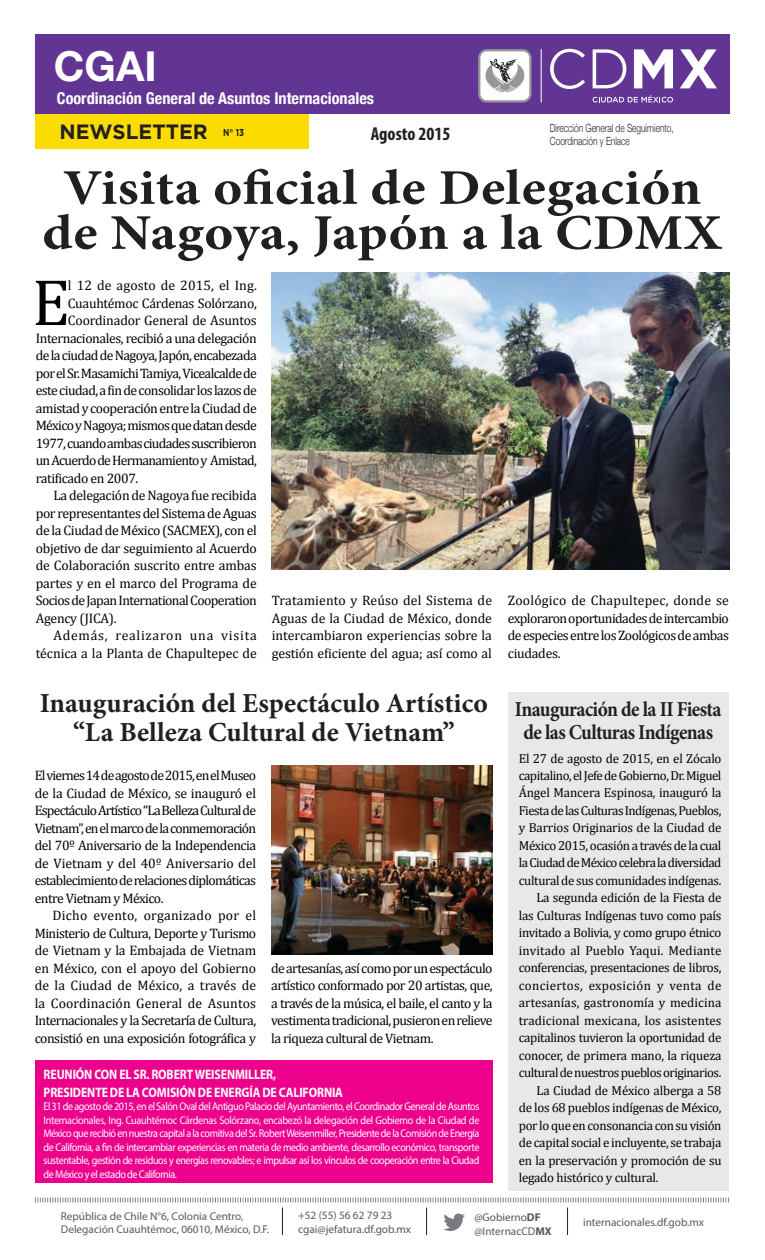
<style>
.page{position:relative;width:765px;height:1260px;background:#fff}
.page>*{position:absolute;margin:0;border:0;box-sizing:border-box;transform-origin:0 0}
.t1{font:66.25px "Cambria";color:#010203}
.t2{font:700 50px/45px "Minion Pro";letter-spacing:.01em;color:#231f20;text-align:center;scale:1.1 1}
.t3{font:700 41.5px "Helvetica Neue LT Std";color:#fff}
.t4{font:700 27.5px/28.8px "Minion Pro";color:#231f20;text-align:center}
.t5{font:700 21.25px/22.5px "Minion Pro";letter-spacing:-.03em;color:#231f20;text-align:center;scale:.91 1}
.t6{font:700 20.62px "Gotham";color:#231f20}
.t7{font:700 condensed 18.75px "Myriad Pro";color:#231f20}
.t8{font:700 condensed 16.25px "Helvetica Neue";color:#fff}
.t9{font:13.75px/17.5px "Cambria";letter-spacing:-.035em;color:#010203;text-align:justify}
.t10{font:700 13.75px/18px "Myriad Pro";letter-spacing:-.01em;color:#fff;scale:.86 1}
.t11{font:13.75px "Cambria";letter-spacing:-.005em;color:#010203}
.t12{font:13.75px "Cambria";letter-spacing:-.055em;color:#010203}
.t13{font:13.75px "Cambria";color:#010203}
.t14{font:13.75px "Cambria";letter-spacing:-.01em;color:#010203}
.t15{font:13.75px "Cambria";letter-spacing:.055em;color:#010203}
.t16{font:13.75px "Cambria";letter-spacing:.01em;color:#010203}
.t17{font:13.12px "Cambria";letter-spacing:-.02em;color:#010203}
.t18{font:13.12px "Cambria";letter-spacing:-.04em;color:#010203}
.t19{font:13.12px "Cambria";letter-spacing:.005em;color:#010203}
.t20{font:13.12px "Cambria";letter-spacing:.01em;color:#010203}
.t21{font:13.12px "Cambria";letter-spacing:.025em;color:#010203}
.t22{font:11.25px/13.5px "Myriad Pro";letter-spacing:-.04em;color:#fff;text-align:justify;scale:.9 1}
.t23{font:11.25px/13.5px "Myriad Pro";color:#58595b}
.t24{font:300 11.25px/13.5px "Helvetica Neue";color:#231f20;scale:.74 1}
.t25{font:700 10px "Gotham";color:#231f20;scale:.8 1}
.s1{font-weight:700}
</style>
<div class="page">
<div style="left:508px;top:692px;width:220px;height:499px;background:#e7e8e8"></div>
<svg style="left:34px;top:1197px;width:695px;height:38px"></svg>
<div style="left:35px;top:114px;width:273px;height:35px;background:#fbdc00"></div>
<div style="left:35px;top:34px;width:695px;height:80px;background:#623594"></div>
<div style="left:35px;top:1060px;width:458px;height:122px;background:#ec008c"></div>
<img style="left:272px;top:272px;width:458px;height:298px">
<img style="left:271px;top:765px;width:222px;height:190px">
<svg style="left:593px;top:95px;width:80px;height:8px"></svg>
<svg style="left:550px;top:49px;width:35px;height:40px"></svg>
<svg style="left:593px;top:49px;width:33px;height:39px"></svg>
<svg style="left:634px;top:49px;width:39px;height:39px"></svg>
<svg style="left:680px;top:49px;width:37px;height:39px"></svg>
<hr style="left:541px;top:49px;width:1px;height:54px;background:#fff">
<svg style="left:478px;top:49px;width:54px;height:54px;background:#c9c8cd"></svg>
<h3 class="t3" style="left:54px;top:41px;width:104px">CGAI</h3>
<p class="t8" style="left:57px;top:85px;width:319px">Coordinación General de Asuntos Internacionales</p>
<h3 class="t6" style="left:59px;top:119px;width:150px">NEWSLETTER</h3>
<p class="t25" style="left:223px;top:127px;width:28px">N° 13</p>
<h3 class="t7" style="left:371px;top:122px;width:81px">Agosto 2015</h3>
<p class="t24" style="left:550px;top:121px;width:169px">Dirección General de Seguimiento,<br>Coordinación y Enlace</p>
<h2 class="t2" style="left:42px;top:165px;width:619px">Visita oficial de Delegación de Nagoya, Japón a la CDMX</h2>
<h1 class="t1" style="left:32px;top:263px;width:40px">E</h1>
<p class="t16" style="left:68px;top:277px;width:190px">l 12 de agosto de 2015, el Ing.</p>
<p class="t9" style="left:68px;top:294px;width:190px">Cuauhtémoc Cárdenas Solórzano,</p>
<p class="t14" style="left:68px;top:312px;width:190px">Coordinador General de Asuntos</p>
<p class="t9" style="left:36px;top:329px;width:223px">Internacionales, recibió a una delegación</p>
<p class="t9" style="left:36px;top:347px;width:223px">de la ciudad de Nagoya, Japón, encabezada</p>
<p class="t9" style="left:36px;top:364px;width:223px">por el Sr. Masamichi Tamiya, Vicealcalde de</p>
<p class="t9" style="left:36px;top:382px;width:223px">este ciudad, a fin de consolidar los lazos de</p>
<p class="t9" style="left:36px;top:399px;width:222px">amistad y cooperación entre la Ciudad de</p>
<p class="t9" style="left:36px;top:417px;width:223px">México y Nagoya; mismos que datan desde</p>
<p class="t12" style="left:36px;top:435px;width:223px">1977, cuando ambas ciudades suscribieron</p>
<p class="t9" style="left:36px;top:452px;width:223px">un Acuerdo de Hermanamiento y Amistad,</p>
<p class="t9" style="left:36px;top:469px;width:104px">ratificado en 2007.</p>
<p class="t9" style="left:53px;top:487px;width:205px">La delegación de Nagoya fue recibida</p>
<p class="t9" style="left:36px;top:504px;width:223px">por representantes del Sistema de Aguas</p>
<p class="t9" style="left:36px;top:522px;width:223px">de la Ciudad de México (SACMEX), con el</p>
<p class="t9" style="left:36px;top:539px;width:223px">objetivo de dar seguimiento al Acuerdo</p>
<p class="t11" style="left:36px;top:557px;width:223px">de Colaboración suscrito entre ambas</p>
<p class="t11" style="left:36px;top:575px;width:222px">partes y en el marco del Programa de</p>
<p class="t9" style="left:36px;top:592px;width:223px">Socios de Japan International Cooperation</p>
<p class="t9" style="left:36px;top:609px;width:82px">Agency (JICA).</p>
<p class="t15" style="left:53px;top:627px;width:205px">Además, realizaron una visita</p>
<p class="t13" style="left:36px;top:645px;width:223px">técnica a la Planta de Chapultepec de</p>
<p class="t9" style="left:272px;top:592px;width:222px">Tratamiento y Reúso del Sistema de Aguas de la Ciudad de México, donde intercambiaron experiencias sobre la gestión eficiente del agua; así como al</p>
<p class="t9" style="left:508px;top:592px;width:223px">Zoológico de Chapultepec, donde se exploraron oportunidades de intercambio de especies entre los Zoológicos de ambas ciudades.</p>
<h3 class="t4" style="left:40px;top:689px;width:450px">Inauguración del Espectáculo Artístico “La Belleza Cultural de Vietnam”</h3>
<p class="t9" style="left:35px;top:767px;width:223px">El viernes 14 de agosto de 2015, en el Museo de la Ciudad de México, se inauguró el Espectáculo Artístico “La Belleza Cultural de Vietnam”, en el marco de la conmemoración del 70º Aniversario de la Independencia de Vietnam y del 40º Aniversario del establecimiento de relaciones diplomáticas entre Vietnam y México.</p>
<p class="t9" style="left:35px;top:907px;width:223px;text-indent:18px">Dicho evento, organizado por el Ministerio de Cultura, Deporte y Turismo de Vietnam y la Embajada de Vietnam en México, con el apoyo del Gobierno de la Ciudad de México, a través de la Coordinación General de Asuntos Internacionales y la Secretaría de Cultura, consistió en una exposición fotográfica y</p>
<p class="t9" style="left:271px;top:959px;width:223px">de artesanías, así como por un espectáculo artístico conformado por 20 artistas, que, a través de la música, el baile, el canto y la vestimenta tradicional, pusieron en relieve la riqueza cultural de Vietnam.</p>
<p class="t10" style="left:44px;top:1064px;width:350px">REUNIÓN CON EL SR. ROBERT WEISENMILLER,<br>PRESIDENTE DE LA COMISIÓN DE ENERGÍA DE CALIFORNIA</p>
<p class="t22" style="left:44px;top:1099px;width:486px">El 31 de agosto de 2015, en el Salón Oval del Antiguo Palacio del Ayuntamiento, el Coordinador General de Asuntos Internacionales, Ing. Cuauhtémoc Cárdenas Solórzano, encabezó la delegación del Gobierno de la Ciudad de México que recibió en nuestra capital a la comitiva del Sr. Robert Weisenmiller, Presidente de la Comisión de Energía de California, a fin de intercambiar experiencias en materia de medio ambiente, desarrollo económico, transporte sustentable, gestión de residuos y energías renovables; e impulsar así los vínculos de cooperación entre la Ciudad de México y el estado de California.</p>
<h3 class="t5" style="left:515px;top:698px;width:229px">Inauguración de la II Fiesta de las Culturas Indígenas</h3>
<p class="t17" style="left:519px;top:750px;width:204px">El 27 de agosto de 2015, en el Zócalo</p>
<p class="t17" style="left:519px;top:768px;width:204px">capitalino, el Jefe de Gobierno, Dr. Miguel</p>
<p class="t17" style="left:519px;top:785px;width:204px">Ángel Mancera Espinosa, inauguró la</p>
<p class="t18" style="left:519px;top:803px;width:204px">Fiesta de las Culturas Indígenas, Pueblos,</p>
<p class="t17" style="left:519px;top:820px;width:204px">y Barrios Originarios de la Ciudad de</p>
<p class="t17" style="left:519px;top:838px;width:204px">México 2015, ocasión a través de la cual</p>
<p class="t18" style="left:519px;top:855px;width:204px">la Ciudad de México celebra la diversidad</p>
<p class="t17" style="left:519px;top:873px;width:204px">cultural de sus comunidades indígenas.</p>
<p class="t17" style="left:537px;top:890px;width:186px">La segunda edición de la Fiesta de</p>
<p class="t17" style="left:519px;top:908px;width:204px">las Culturas Indígenas tuvo como país</p>
<p class="t17" style="left:519px;top:925px;width:204px">invitado a Bolivia, y como grupo étnico</p>
<p class="t20" style="left:519px;top:943px;width:204px">invitado al Pueblo Yaqui. Mediante</p>
<p class="t17" style="left:519px;top:960px;width:204px">conferencias, presentaciones de libros,</p>
<p class="t21" style="left:519px;top:978px;width:204px">conciertos, exposición y venta de</p>
<p class="t19" style="left:519px;top:995px;width:204px">artesanías, gastronomía y medicina</p>
<p class="t19" style="left:519px;top:1013px;width:204px">tradicional mexicana, los asistentes</p>
<p class="t17" style="left:519px;top:1030px;width:204px">capitalinos tuvieron la oportunidad de</p>
<p class="t17" style="left:519px;top:1048px;width:204px">conocer, de primera mano, la riqueza</p>
<p class="t17" style="left:519px;top:1065px;width:204px">cultural de nuestros pueblos originarios.</p>
<p class="t17" style="left:537px;top:1083px;width:186px">La Ciudad de México alberga a 58</p>
<p class="t17" style="left:519px;top:1100px;width:204px">de los 68 pueblos indígenas de México,</p>
<p class="t17" style="left:519px;top:1118px;width:204px">por lo que en consonancia con su visión</p>
<p class="t17" style="left:519px;top:1135px;width:204px">de capital social e incluyente, se trabaja</p>
<p class="t17" style="left:519px;top:1153px;width:204px">en la preservación y promoción de su</p>
<p class="t17" style="left:519px;top:1170px;width:141px">legado histórico y cultural.</p>
<p class="t23" style="left:61px;top:1209px;width:210px">República de Chile N°6, Colonia Centro,<br>Delegación Cuauhtémoc, 06010, México, D.F.</p>
<p class="t23" style="left:298px;top:1209px;width:115px">+52 (55) 56 62 79 23 cgai@jefatura.df.gob.mx</p>
<p class="t23" style="left:474px;top:1210px;width:68px">@Gobierno<span class="s1">DF</span></p>
<p class="t23" style="left:474px;top:1225px;width:79px">@InternacCD<span class="s1">MX</span></p>
<p class="t23" style="left:583px;top:1215px;width:123px">internacionales.df.gob.mx</p>
</div>
